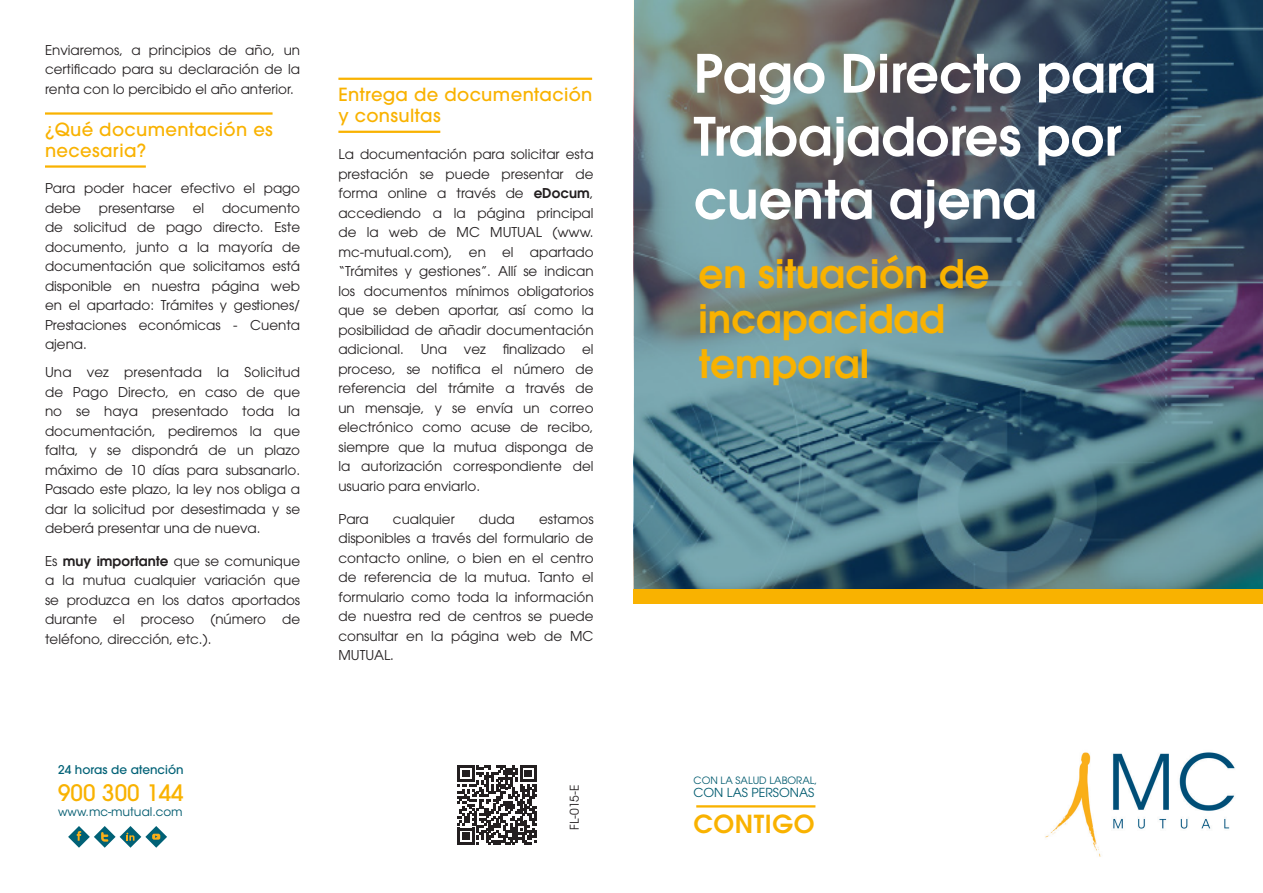
<style>
.page{position:relative;width:1263px;height:893px;background:#fff}
.page>*{position:absolute;margin:0;border:0;box-sizing:border-box;transform-origin:0 0}
.viñeta_ok{font:600 52.5px/63px "ITC Avant Garde Std";color:#fff}
.viñeta_ok-2{font:600 39px/45px "ITC Avant Garde Std";color:#f9b200}
.t1{font:600 24.75px "ITC Avant Garde Std";letter-spacing:.025em;color:#f9b200}
.t2{font:500 22.5px "ITC Avant Garde Std";color:#f9b200}
.párrafo_TÍTULO_2{font:500 18px/21px "ITC Avant Garde Std";letter-spacing:.02em;color:#f9b200}
.Estilo_de_párrafo_1{font:13.5px/19.5px "ITC Avant Garde Pro";color:#231f20;text-align:justify}
.t3{font:12.3px "ITC Avant Garde Pro";color:#005b6f}
.t4{font:500 12px "ITC Avant Garde Std";color:#016176}
.t5{font:12px "ITC Avant Garde Std";color:#005b6f}
.t6{font:12px "ITC Avant Garde Pro";color:#231f20}
.t7{font:10.05px "ITC Avant Garde Pro";color:#005b6f}
.s1{font-family:"ITC Avant Garde Std";font-weight:600}
</style>
<div class="page">
<img style="left:1045px;top:752px;width:190px;height:105px">
<hr style="left:696px;top:805px;width:119px;height:2px;background:#f9b200">
<svg style="left:634px;top:0;width:629px;height:590px;background:#516c78"></svg>
<div style="left:634px;top:590px;width:629px;height:14px;background:#f9b200"></div>
<hr style="left:338px;top:78px;width:254px;height:2px;background:#f9b200">
<hr style="left:338px;top:131px;width:102px;height:2px;background:#f9b200">
<hr style="left:45px;top:112px;width:228px;height:3px;background:#f9b200">
<hr style="left:45px;top:165px;width:101px;height:3px;background:#f9b200">
<svg style="left:457px;top:765px;width:80px;height:80px"></svg>
<svg style="left:68px;top:826px;width:99px;height:22px"></svg>
<p class="Estilo_de_párrafo_1" style="left:45px;top:40px;width:257px">Enviaremos, a principios de año, un certificado para su declaración de la renta con lo percibido el año anterior.</p>
<p class="párrafo_TÍTULO_2" style="left:45px;top:119px;width:229px">¿Qué documentación es necesaria?</p>
<p class="Estilo_de_párrafo_1" style="left:45px;top:179px;width:257px">Para poder hacer efectivo el pago debe</p>
<p class="Estilo_de_párrafo_1" style="left:45px;top:198px;width:257px;text-indent:177px">documento de solicitud de pago directo. Este documento, junto a la mayoría de documentación que solicitamos está disponible en nuestra página web en el apartado: Trámites y gestiones/ Prestaciones económicas - Cuenta ajena.</p>
<p class="Estilo_de_párrafo_1" style="left:45px;top:363px;width:257px">Una vez presentada la Solicitud de Pago Directo, en caso de que no se haya presentado toda la documentación, pediremos la que falta, y se dispondrá de un plazo máximo de 10 días para subsanarlo.<br>Pasado este plazo, la ley nos obliga a dar la solicitud por desestimada y se deberá presentar una de nueva.</p>
<p class="Estilo_de_párrafo_1" style="left:45px;top:551px;width:257px">Es <span class="s1">muy importante</span> que se comunique a la mutua cualquier variación que se produzca en los datos aportados durante el proceso (número de teléfono, dirección, etc.).</p>
<p class="Estilo_de_párrafo_1" style="left:99px;top:198px;width:78px">presentarse</p>
<p class="Estilo_de_párrafo_1" style="left:193px;top:198px;width:13px">el</p>
<p class="párrafo_TÍTULO_2" style="left:338px;top:84px;width:256px">Entrega de documentación y consultas</p>
<p class="Estilo_de_párrafo_1" style="left:338px;top:144px;width:257px">La documentación para solicitar esta prestación se puede presentar de forma online a través de <span class="s1">eDocum</span>, accediendo a la página principal de la web de MC MUTUAL (www. mc-mutual.com), en el apartado “Trámites y gestiones”. Allí se indican los documentos mínimos obligatorios que se deben aportar, así como la posibilidad de añadir documentación adicional.</p>
<p class="Estilo_de_párrafo_1" style="left:421px;top:339px;width:28px">Una</p>
<p class="Estilo_de_párrafo_1" style="left:464px;top:339px;width:23px">vez</p>
<p class="Estilo_de_párrafo_1" style="left:503px;top:339px;width:64px">finalizado</p>
<p class="Estilo_de_párrafo_1" style="left:338px;top:339px;width:257px;text-indent:244px">el proceso, se notifica el número de referencia del trámite a través de un mensaje, y se envía un correo electrónico como acuse de recibo, siempre que la mutua disponga de la autorización correspondiente del usuario para enviarlo.</p>
<p class="Estilo_de_párrafo_1" style="left:338px;top:509px;width:32px">Para</p>
<p class="Estilo_de_párrafo_1" style="left:393px;top:509px;width:63px">cualquier</p>
<p class="Estilo_de_párrafo_1" style="left:479px;top:509px;width:37px">duda</p>
<p class="Estilo_de_párrafo_1" style="left:338px;top:509px;width:257px;text-indent:201px">estamos disponibles a través del formulario de contacto online, o bien en el centro de referencia de la mutua. Tanto el formulario como toda la información de nuestra red de centros se puede consultar en la página web de MC MUTUAL.</p>
<p class="t4" style="left:58px;top:762px;width:127px">24 horas de atención</p>
<p class="t2" style="left:58px;top:778px;width:127px">900 300 144</p>
<p class="t5" style="left:58px;top:804px;width:126px">www.mc-mutual.com</p>
<p class="t6" style="left:567px;top:830px;width:47px;rotate:-90deg">FL-015-E</p>
<p class="viñeta_ok" style="left:693px;top:41px;width:464px">Pago Directo para<br>Trabajadores por cuenta ajena</p>
<p class="viñeta_ok-2" style="left:698px;top:250px;width:292px">en situación de incapacidad temporal</p>
<p class="t7" style="left:693px;top:774px;width:125px">CON LA SALUD LABORAL,</p>
<p class="t3" style="left:693px;top:785px;width:122px">CON LAS PERSONAS</p>
<p class="t1" style="left:693px;top:807px;width:123px">CONTIGO</p>
</div>
